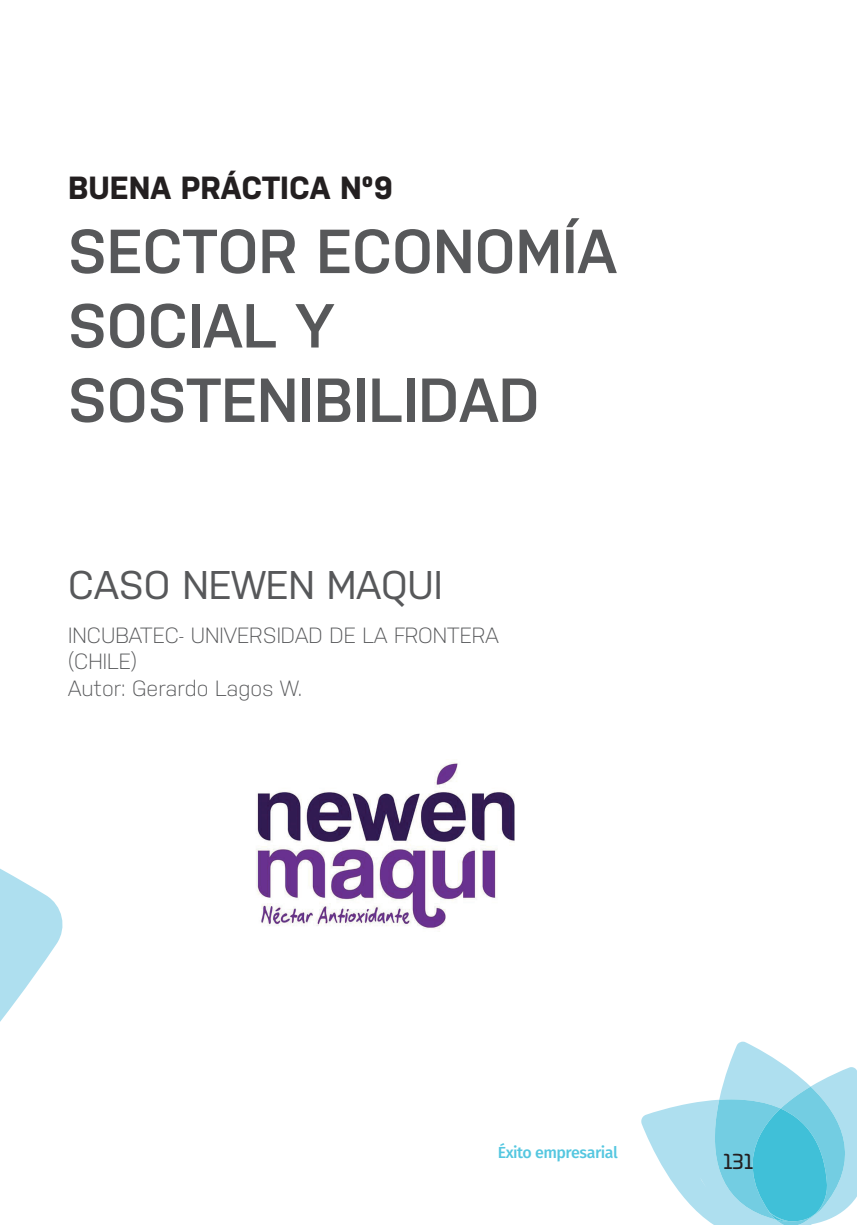
<style>
.page{position:relative;width:857px;height:1225px;background:#fff}
.page>*{position:absolute;margin:0;border:0;box-sizing:border-box;transform-origin:0 0}
.t1{font:600 62px/74.4px "Nudista";color:#57585a}
.t2{font:40px "Nudista";color:#57585a}
.t3{font:700 32px "Nudista";color:#231f20}
.t4{font:300 22px/26.4px "Nudista";color:#57585a}
.t5{font:20px "Univia Pro";color:#231f20}
.t6{font:500 16px "Fira Sans";letter-spacing:-.03em;color:#55c7e0}
</style>
<div class="page">
<svg style="left:641px;top:1041px;width:215px;height:184px"></svg>
<svg style="left:0;top:868px;width:63px;height:154px"></svg>
<img style="left:256px;top:762px;width:259px;height:167px">
<h3 class="t3" style="left:68px;top:169px;width:326px">BUENA PRÁCTICA Nº9</h3>
<h1 class="t1" style="left:68px;top:214px;width:550px">SECTOR ECONOMÍA<br>SOCIAL Y<br>SOSTENIBILIDAD</h1>
<h2 class="t2" style="left:68px;top:562px;width:376px">CASO NEWEN MAQUI</h2>
<p class="t4" style="left:68px;top:622px;width:432px">INCUBATEC- UNIVERSIDAD DE LA FRONTERA (CHILE)<br>Autor: Gerardo Lagos W.</p>
<p class="t6" style="left:497px;top:1140px;width:122px">Éxito empresarial</p>
<p class="t5" style="left:723px;top:1147px;width:31px">131</p>
</div>
